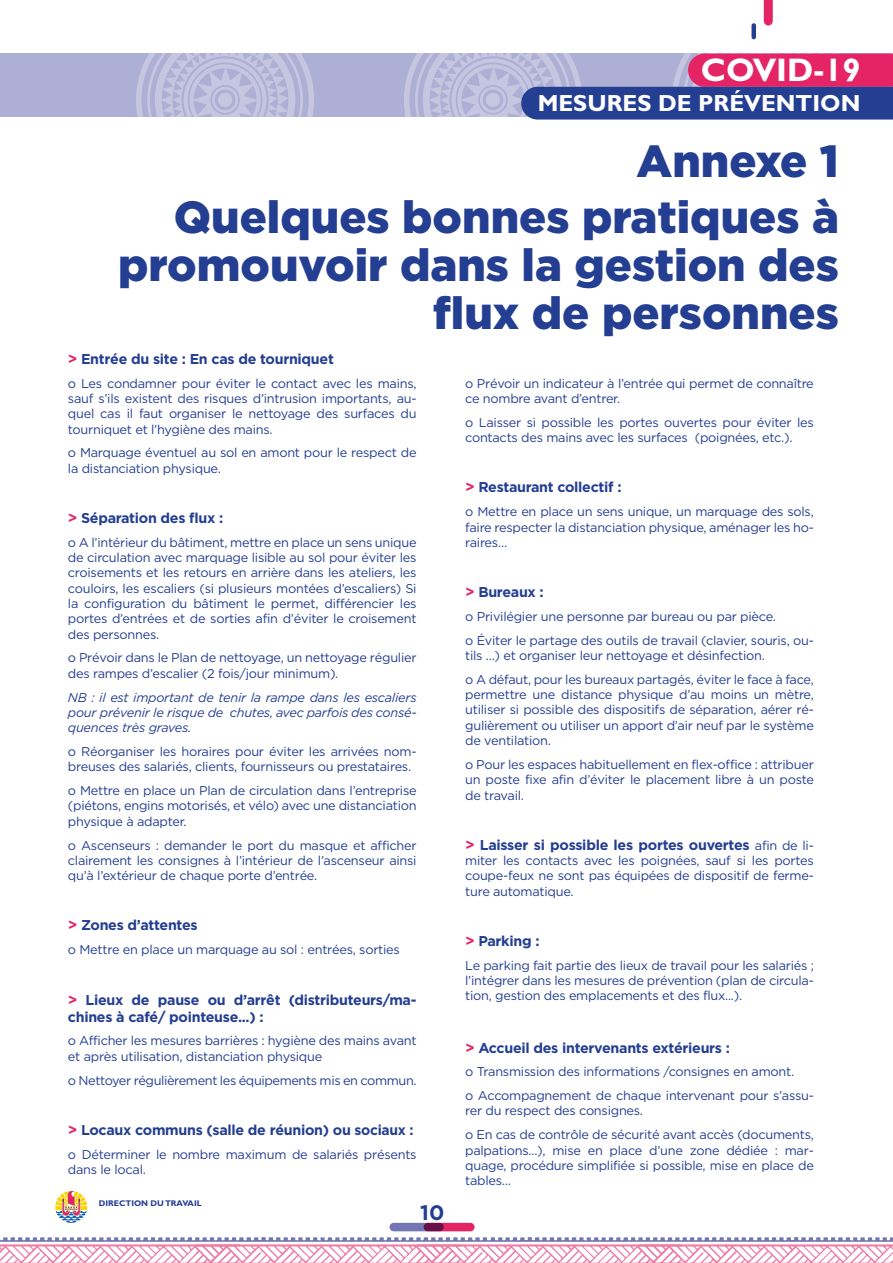
<style>
.page{position:relative;width:893px;height:1263px;background:#fff}
.page>*{position:absolute;margin:0;border:0;box-sizing:border-box;transform-origin:0 0}
.t1{font:900 45px/48px "Gotham";color:#243e91;text-align:right}
.t2{font:700 32.7px "Gill Sans Std";color:#fff}
.t3{font:700 23.4px "Gill Sans Std";color:#fff}
.t4{font:700 21px "Gotham";color:#243e91}
.t5{font:700 14.25px/17.1px "Gotham";letter-spacing:-.02em;color:#243e91}
.t6{font:12.75px/15.3px "Gotham";letter-spacing:-.02em;color:#243e91;text-align:justify}
.t7{font:italic 12.75px/15.3px "Gotham";letter-spacing:-.02em;color:#243e91;text-align:justify}
.t8{font:700 8.25px "Gill Sans Std";color:#243e91}
.s1{font-size:15px;color:#e42464}
.s2{font-weight:400;font-size:12.75px}
</style>
<div class="page">
<svg style="left:0;top:1237px;width:893px;height:26px"></svg>
<svg style="left:55px;top:1191px;width:32px;height:32px"></svg>
<div style="left:0;top:53px;width:892px;height:183px;background:#aeafd4"></div>
<div style="left:19px;top:166px;width:140px;height:140px;border:7px solid #fff;border-radius:50%"></div>
<svg style="left:25px;top:237px;width:128px;height:63px"></svg>
<div style="left:287px;top:166px;width:140px;height:140px;border:7px solid #fff;border-radius:50%"></div>
<svg style="left:293px;top:237px;width:127px;height:63px"></svg>
<div style="left:155px;top:30px;width:140px;height:140px;border:7px solid #fff;border-radius:50%"></div>
<div style="left:136px;top:11px;width:178px;height:178px;border:5px solid #fff;border-radius:50%"></div>
<svg style="left:161px;top:36px;width:128px;height:81px"></svg>
<div style="left:423px;top:30px;width:140px;height:140px;border:7px solid #fff;border-radius:50%"></div>
<div style="left:751px;top:25px;width:5px;height:12px;background:#243e91"></div>
<div style="left:764px;top:0;width:9px;height:21px;background:#e42464"></div>
<div style="left:424px;top:1223px;width:51px;height:8px;background:#e42464;border-radius:4px"></div>
<svg style="left:389px;top:1223px;width:55px;height:8px"></svg>
<div style="left:0;top:117px;width:893px;height:120px;background:#fff"></div>
<svg style="left:429px;top:36px;width:464px;height:84px"></svg>
<h2 class="t2" style="left:701px;top:50px;width:161px">COVID-19</h2>
<h3 class="t3" style="left:538px;top:89px;width:324px">MESURES DE PRÉVENTION</h3>
<p class="t1" style="left:637px;top:136px;width:204px">Annexe 1</p>
<p class="t1" style="left:118px;top:192px;width:722px">Quelques bonnes pratiques à promouvoir dans la gestion des flux de personnes</p>
<p class="t5" style="left:68px;top:350px;width:268px"><span class="s1">&gt;</span> Entrée du site : En cas de tourniquet</p>
<p class="t6" style="left:68px;top:375px;width:350px">o Les condamner pour éviter le contact avec les mains, sauf s’ils existent des risques d’intrusion importants, au&shy;quel cas il faut organiser le nettoyage des surfaces du tourniquet et l’hygiène des mains.</p>
<p class="t6" style="left:68px;top:445px;width:350px">o Marquage éventuel au sol en amont pour le respect de la distanciation physique.</p>
<p class="t5" style="left:68px;top:509px;width:157px"><span class="s1">&gt;</span> Séparation des flux :</p>
<p class="t6" style="left:68px;top:534px;width:350px">o A l’intérieur du bâtiment, mettre en place un sens unique de circulation avec marquage lisible au sol pour éviter les croisements et les retours en arrière dans les ateliers, les couloirs, les escaliers (si plusieurs montées d’escaliers) Si la configuration du bâtiment le permet, différencier les portes d’entrées et de sorties afin d’éviter le croisement des personnes.</p>
<p class="t6" style="left:68px;top:650px;width:350px">o Prévoir dans le Plan de nettoyage, un nettoyage régulier des rampes d’escalier (2 fois/jour minimum).</p>
<p class="t7" style="left:68px;top:689px;width:350px">NB : il est important de tenir la rampe dans les escaliers pour prévenir le risque de chutes, avec parfois des consé&shy;quences très graves.</p>
<p class="t6" style="left:68px;top:744px;width:350px">o Réorganiser les horaires pour éviter les arrivées nom&shy;breuses des salariés, clients, fournisseurs ou prestataires.</p>
<p class="t6" style="left:68px;top:783px;width:350px">o Mettre en place un Plan de circulation dans l’entreprise (piétons, engins motorisés, et vélo) avec une distanciation physique à adapter.</p>
<p class="t6" style="left:68px;top:837px;width:350px">o Ascenseurs : demander le port du masque et afficher clairement les consignes à l’intérieur de l’ascenseur ainsi qu’à l’extérieur de chaque porte d’entrée.</p>
<p class="t5" style="left:68px;top:916px;width:131px"><span class="s1">&gt;</span> Zones d’attentes</p>
<p class="t6" style="left:68px;top:942px;width:333px">o Mettre en place un marquage au sol : entrées, sorties</p>
<p class="t5" style="left:68px;top:990px;width:350px"><span class="s1">&gt;</span> Lieux de pause ou d’arrêt (distributeurs/ma&shy;chines à café/ pointeuse...) :</p>
<p class="t6" style="left:68px;top:1033px;width:350px">o Afficher les mesures barrières : hygiène des mains avant et après utilisation, distanciation physique</p>
<p class="t6" style="left:68px;top:1072px;width:350px">o Nettoyer régulièrement les équipements mis en commun.</p>
<p class="t5" style="left:68px;top:1121px;width:347px"><span class="s1">&gt;</span> Locaux communs (salle de réunion) ou sociaux :</p>
<p class="t6" style="left:68px;top:1146px;width:350px">o Déterminer le nombre maximum de salariés présents dans le local.</p>
<p class="t8" style="left:99px;top:1198px;width:105px">DIRECTION DU TRAVAIL</p>
<p class="t4" style="left:420px;top:1200px;width:26px">10</p>
<p class="t6" style="left:465px;top:375px;width:350px">o Prévoir un indicateur à l’entrée qui permet de connaître ce nombre avant d’entrer.</p>
<p class="t6" style="left:465px;top:414px;width:350px">o Laisser si possible les portes ouvertes pour éviter les contacts des mains avec les surfaces (poignées, etc.).</p>
<p class="t5" style="left:465px;top:478px;width:158px"><span class="s1">&gt;</span> Restaurant collectif :</p>
<p class="t6" style="left:465px;top:504px;width:350px">o Mettre en place un sens unique, un marquage des sols, faire respecter la distanciation physique, aménager les ho&shy;raires…</p>
<p class="t5" style="left:465px;top:583px;width:80px"><span class="s1">&gt;</span> Bureaux :</p>
<p class="t6" style="left:465px;top:609px;width:312px">o Privilégier une personne par bureau ou par pièce.</p>
<p class="t6" style="left:465px;top:632px;width:350px">o Éviter le partage des outils de travail (clavier, souris, ou&shy;tils ...) et organiser leur nettoyage et désinfection.</p>
<p class="t6" style="left:465px;top:671px;width:350px">o A défaut, pour les bureaux partagés, éviter le face à face, permettre une distance physique d’au moins un mètre, utiliser si possible des dispositifs de séparation, aérer ré&shy;gulièrement ou utiliser un apport d’air neuf par le système de ventilation.</p>
<p class="t6" style="left:465px;top:756px;width:350px">o Pour les espaces habituellement en flex-office : attribuer un poste fixe afin d’éviter le placement libre à un poste de travail.</p>
<p class="t5" style="left:465px;top:836px;width:350px"><span class="s1">&gt;</span> Laisser si possible les portes ouvertes <span class="s2">afin de li-</span></p>
<p class="t6" style="left:465px;top:853px;width:350px">miter les contacts avec les poignées, sauf si les portes coupe-feux ne sont pas équipées de dispositif de ferme&shy;ture automatique.</p>
<p class="t5" style="left:465px;top:932px;width:76px"><span class="s1">&gt;</span> Parking :</p>
<p class="t6" style="left:465px;top:957px;width:350px">Le parking fait partie des lieux de travail pour les salariés ; l’intégrer dans les mesures de prévention (plan de circula&shy;tion, gestion des emplacements et des flux...).</p>
<p class="t5" style="left:465px;top:1038px;width:266px"><span class="s1">&gt;</span> Accueil des intervenants extérieurs :</p>
<p class="t6" style="left:465px;top:1064px;width:330px">o Transmission des informations /consignes en amont.</p>
<p class="t6" style="left:465px;top:1088px;width:350px">o Accompagnement de chaque intervenant pour s’assu&shy;rer du respect des consignes.</p>
<p class="t6" style="left:465px;top:1127px;width:350px">o En cas de contrôle de sécurité avant accès (documents, palpations...), mise en place d’une zone dédiée : mar&shy;quage, procédure simplifiée si possible, mise en place de tables…</p>
</div>
